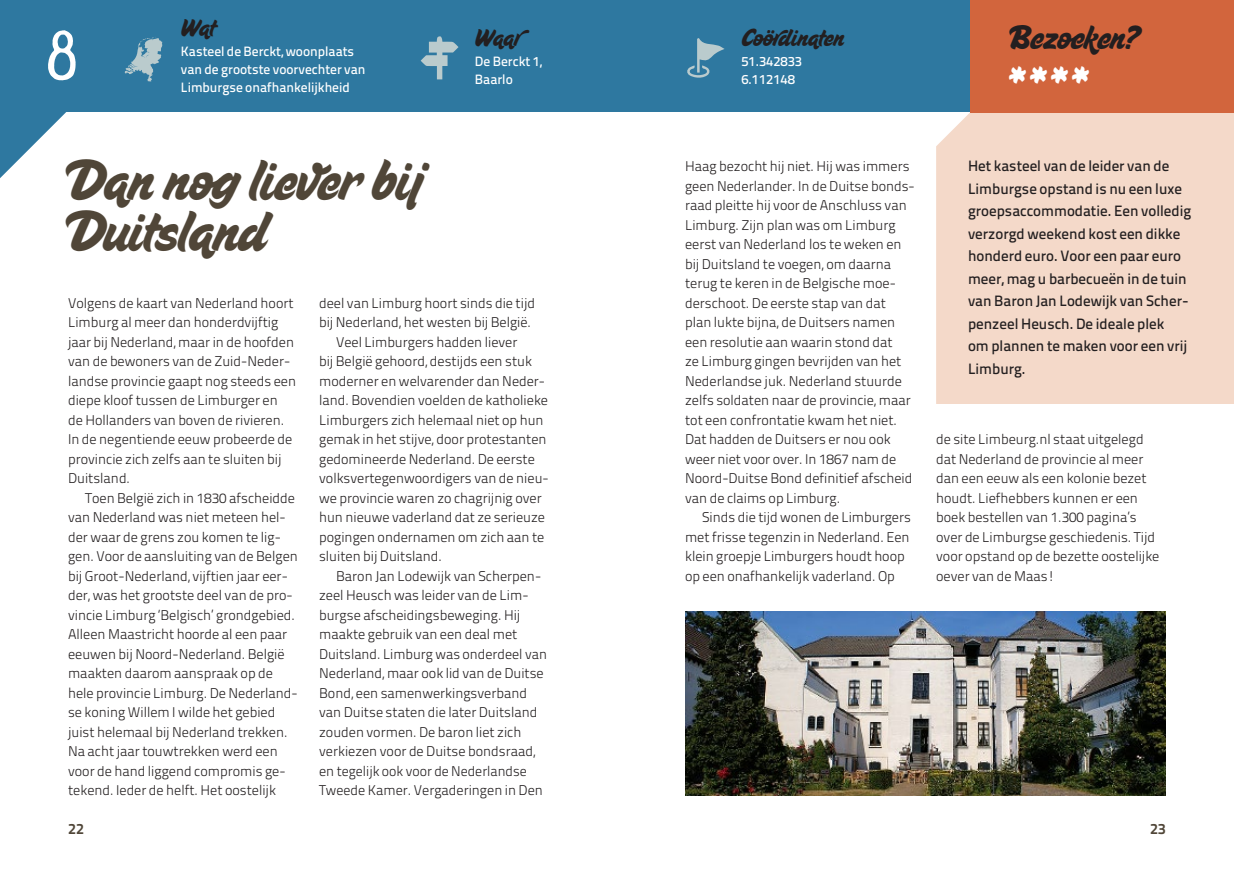
<style>
.page{position:relative;width:1234px;height:893px;background:#fff}
.page>*{position:absolute;margin:0;border:0;box-sizing:border-box;transform-origin:0 0}
.t1{font:66px "Mr Dodo Light Rounded";color:#fff}
.t2{font:49.05px/51px "Sugar Pie";color:#504638}
.t3{font:46.35px "Sugar Pie";color:#fff}
.t4{font:28.95px "Sugar Pie";color:#231f20}
.t5{font:21px "Sugar Pie";color:#231f20}
.t6{font:15px/22.5px "Titillium Text 22 L 600 wt";color:#231f20}
.t7{font:15px "Titillium Text 22 L 800 wt";color:#504638}
.t8{font:14.1px/19.5px "Titillium Text 22 L 250 wt";color:#231f20}
.t9{font:13.5px/18px "Titillium Text 22 L 600 wt";color:#fff}
</style>
<div class="page">
<img style="left:685px;top:612px;width:480px;height:183px">
<div style="left:0;top:0;width:1233px;height:112px;background:#2e78a0"></div>
<svg style="left:0;top:112px;width:66px;height:66px"></svg>
<svg style="left:125px;top:37px;width:37px;height:44px"></svg>
<svg style="left:687px;top:38px;width:37px;height:40px"></svg>
<div style="left:936px;top:112px;width:297px;height:292px;background:#f4d9c9"></div>
<div style="left:970px;top:0;width:263px;height:112px;background:#d2653d"></div>
<svg style="left:420px;top:36px;width:38px;height:43px"></svg>
<h1 class="t1" style="left:44px;top:15px;width:37px">8</h1>
<h3 class="t5" style="left:181px;top:12px;width:35px">Wat</h3>
<p class="t9" style="left:181px;top:42px;width:186px">Kasteel de Berckt, woonplaats van de grootste voorvechter van<br>Limburgse onafhankelijkheid</p>
<h2 class="t2" style="left:69px;top:157px;width:354px">Dan nog liever bij<br>Duitsland</h2>
<h3 class="t5" style="left:475px;top:22px;width:46px">Waar</h3>
<p class="t9" style="left:475px;top:51px;width:69px">De Berckt 1,<br>Baarlo</p>
<p class="t8" style="left:68px;top:292px;width:229px">Volgens de kaart van Nederland hoort Limburg al meer dan honderdvijftig jaar bij Nederland, maar in de hoofden van de bewoners van de Zuid-Neder&shy;landse provincie gaapt nog steeds een diepe kloof tussen de Limburger en<br>de Hollanders van boven de rivieren.<br>In de negentiende eeuw probeerde de provincie zich zelfs aan te sluiten bij Duitsland.</p>
<p class="t8" style="left:68px;top:487px;width:231px;text-indent:17px">Toen België zich in 1830 afscheidde van Nederland was niet meteen hel&shy;der waar de grens zou komen te lig&shy;gen. Voor de aansluiting van de Belgen bij Groot-Nederland, vijftien jaar eer&shy;der, was het grootste deel van de pro&shy;vincie Limburg ‘Belgisch’ grondgebied.<br>Alleen Maastricht hoorde al een paar eeuwen bij Noord-Nederland. België maakten daarom aanspraak op de hele provincie Limburg. De Nederland&shy;se koning Willem I wilde het gebied juist helemaal bij Nederland trekken.<br>Na acht jaar touwtrekken werd een voor de hand liggend compromis ge&shy;tekend. Ieder de helft. Het oostelijk</p>
<p class="t8" style="left:319px;top:292px;width:217px">deel van Limburg hoort sinds die tijd</p>
<p class="t8" style="left:319px;top:312px;width:213px">bij Nederland, het westen bij België.</p>
<p class="t8" style="left:336px;top:331px;width:183px">Veel Limburgers hadden liever</p>
<p class="t8" style="left:319px;top:351px;width:214px">bij België gehoord, destijds een stuk</p>
<p class="t8" style="left:319px;top:370px;width:227px">moderner en welvarender dan Neder-</p>
<p class="t8" style="left:319px;top:390px;width:230px">land. Bovendien voelden de katholieke</p>
<p class="t8" style="left:319px;top:409px;width:226px">Limburgers zich helemaal niet op hun</p>
<p class="t8" style="left:319px;top:429px;width:229px">gemak in het stijve, door protestanten</p>
<p class="t8" style="left:319px;top:448px;width:217px">gedomineerde Nederland. De eerste</p>
<p class="t8" style="left:319px;top:468px;width:231px">volksvertegenwoordigers van de nieu-</p>
<p class="t8" style="left:319px;top:487px;width:224px">we provincie waren zo chagrijnig over</p>
<p class="t8" style="left:319px;top:507px;width:227px">hun nieuwe vaderland dat ze serieuze</p>
<p class="t8" style="left:319px;top:526px;width:227px">pogingen ondernamen om zich aan te</p>
<p class="t8" style="left:319px;top:546px;width:124px">sluiten bij Duitsland.</p>
<p class="t8" style="left:336px;top:565px;width:206px">Baron Jan Lodewijk van Scherpen-</p>
<p class="t8" style="left:319px;top:585px;width:211px">zeel Heusch was leider van de Lim-</p>
<p class="t8" style="left:319px;top:604px;width:203px">burgse afscheidingsbeweging. Hij</p>
<p class="t8" style="left:319px;top:624px;width:200px">maakte gebruik van een deal met</p>
<p class="t8" style="left:319px;top:643px;width:229px">Duitsland. Limburg was onderdeel van</p>
<p class="t8" style="left:319px;top:663px;width:226px">Nederland, maar ook lid van de Duitse</p>
<p class="t8" style="left:319px;top:682px;width:209px">Bond, een samenwerkingsverband</p>
<p class="t8" style="left:319px;top:702px;width:220px">van Duitse staten die later Duitsland</p>
<p class="t8" style="left:319px;top:721px;width:204px">zouden vormen. De baron liet zich</p>
<p class="t8" style="left:319px;top:741px;width:218px">verkiezen voor de Duitse bondsraad,</p>
<p class="t8" style="left:319px;top:760px;width:209px">en tegelijk ook voor de Nederlandse</p>
<p class="t8" style="left:319px;top:780px;width:225px">Tweede Kamer. Vergaderingen in Den</p>
<h3 class="t5" style="left:741px;top:22px;width:104px">Coördinaten</h3>
<p class="t9" style="left:741px;top:51px;width:62px">51.342833<br>6.112148</p>
<h3 class="t4" style="left:1010px;top:17px;width:129px">Bezoeken?</h3>
<h3 class="t3" style="left:1002px;top:51px;width:85px">****</h3>
<p class="t8" style="left:685px;top:156px;width:231px">Haag bezocht hij niet. Hij was immers geen Nederlander. In de Duitse bonds&shy;raad pleitte hij voor de Anschluss van Limburg. Zijn plan was om Limburg eerst van Nederland los te weken en bij Duitsland te voegen, om daarna terug te keren in de Belgische moe&shy;derschoot. De eerste stap van dat plan lukte bijna, de Duitsers namen een resolutie aan waarin stond dat<br>ze Limburg gingen bevrijden van het Nederlandse juk. Nederland stuurde zelfs soldaten naar de provincie, maar tot een confrontatie kwam het niet.<br>Dat hadden de Duitsers er nou ook weer niet voor over. In 1867 nam de Noord-Duitse Bond definitief afscheid van de claims op Limburg.</p>
<p class="t8" style="left:685px;top:507px;width:227px;text-indent:17px">Sinds die tijd wonen de Limburgers met frisse tegenzin in Nederland. Een klein groepje Limburgers houdt hoop op een onafhankelijk vaderland. Op</p>
<p class="t6" style="left:967px;top:154px;width:225px">Het kasteel van de leider van de<br>Limburgse opstand is nu een luxe groepsaccommodatie. Een volledig verzorgd weekend kost een dikke honderd euro. Voor een paar euro meer, mag u barbecueën in de tuin van Baron Jan Lodewijk van Scher&shy;penzeel Heusch. De ideale plek<br>om plannen te maken voor een vrij<br>Limburg.</p>
<p class="t8" style="left:935px;top:429px;width:225px">de site Limbeurg.nl staat uitgelegd dat Nederland de provincie al meer dan een eeuw als een kolonie bezet houdt. Liefhebbers kunnen er een boek bestellen van 1.300 pagina’s over de Limburgse geschiedenis. Tijd voor opstand op de bezette oostelijke oever van de Maas!</p>
<p class="t7" style="left:68px;top:817px;width:17px">22</p>
<p class="t7" style="left:1149px;top:817px;width:17px">23</p>
</div>
